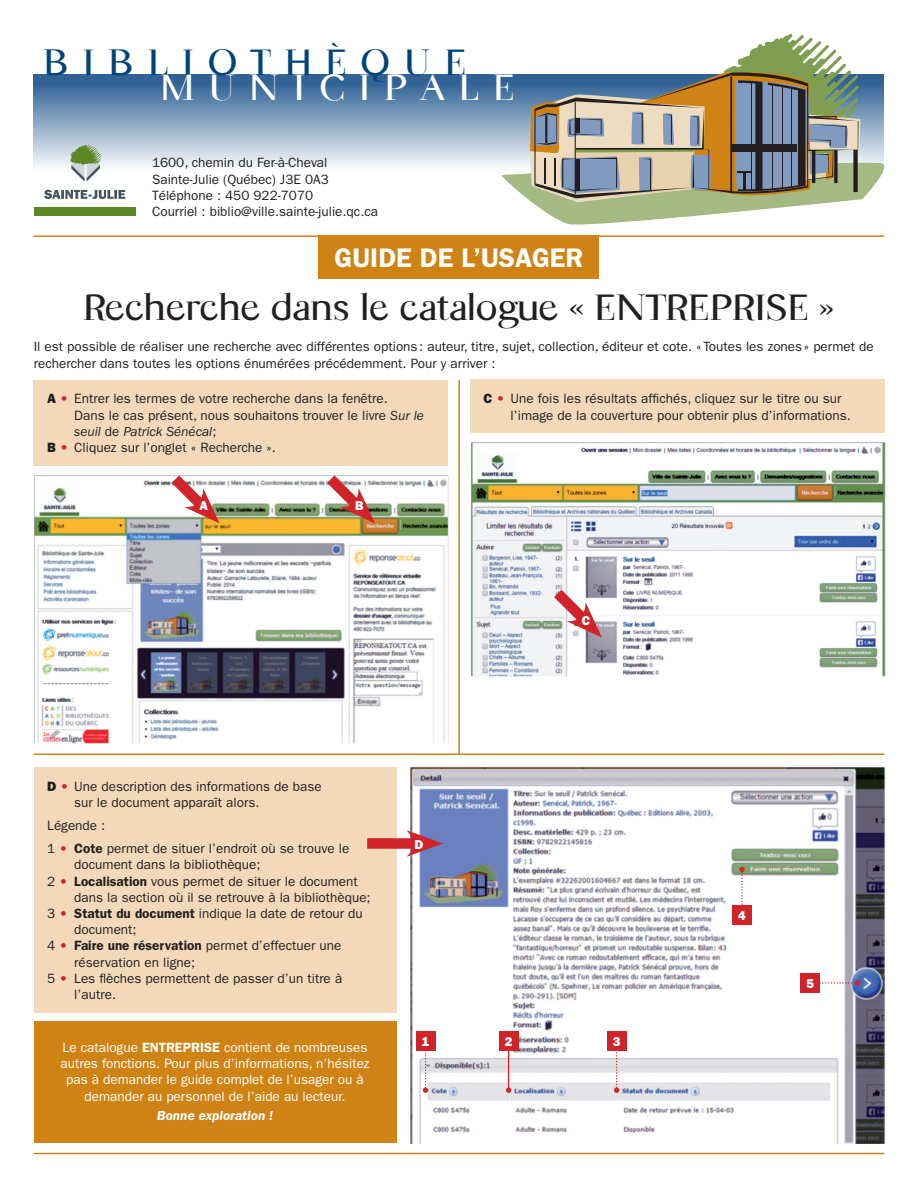
<style>
.page{position:relative;width:918px;height:1188px;background:#fff}
.page>*{position:absolute;margin:0;border:0;box-sizing:border-box;transform-origin:0 0}
.t1{font:36px "Leash";color:#231f20}
.t2{font:36px "Leash";letter-spacing:.44em;color:#00447b}
.t3{font:36px "Leash";letter-spacing:.49em;color:#fff}
.t4{font:600 27px "Franklin Gothic";color:#fff}
.t5{font:13.5px/16.2px "Franklin Gothic";color:#231f20}
.t6{font:13.5px/16.2px "Franklin Gothic";color:#fff;text-align:center}
.t7{font:italic 13.5px "Franklin Gothic";color:#231f20}
.t8{font:italic 600 13.5px "Franklin Gothic";color:#fff}
.t9{font:800 12.9px "Franklin Gothic";color:#fff}
.s1{font-weight:800}
.s2{font-weight:800;color:#d1232a}
.s3{font-style:italic}
.s4{font-style:normal}
.s5{font-weight:600}
</style>
<div class="page">
<div style="left:319px;top:235px;width:280px;height:44px;background:#d08315"></div>
<div style="left:34px;top:75px;width:850px;height:102px;background:linear-gradient(to bottom,#22578e,#fff)"></div>
<svg style="left:502px;top:34px;width:382px;height:191px"></svg>
<svg style="left:44px;top:190px;width:81px;height:9px"></svg>
<div style="left:34px;top:208px;width:101px;height:8px;background:#5c8727"></div>
<svg style="left:70px;top:145px;width:31px;height:37px"></svg>
<hr style="left:458px;top:380px;width:2px;height:375px;background:#d08315">
<hr style="left:34px;top:753px;width:850px;height:2px;background:#d08315">
<hr style="left:34px;top:1153px;width:850px;height:1px;background:#d08315">
<hr style="left:34px;top:235px;width:850px;height:2px;background:#d08315">
<div style="left:34px;top:380px;width:414px;height:86px;background:#f3d9b9"></div>
<img style="left:34px;top:475px;width:415px;height:269px">
<svg style="left:161px;top:475px;width:59px;height:48px"></svg>
<svg style="left:316px;top:475px;width:59px;height:48px"></svg>
<div style="left:470px;top:380px;width:414px;height:53px;background:#f3d9b9"></div>
<img style="left:471px;top:442px;width:414px;height:234px">
<svg style="left:543px;top:579px;width:59px;height:59px"></svg>
<div style="left:34px;top:767px;width:362px;height:245px;background:#f3d9b9"></div>
<div style="left:34px;top:1022px;width:362px;height:121px;background:#d08315"></div>
<img style="left:410px;top:766px;width:476px;height:377px">
<div style="left:416px;top:1032px;width:19px;height:19px;background:#d1232a"></div>
<svg style="left:423px;top:1051px;width:5px;height:42px"></svg>
<div style="left:499px;top:1032px;width:19px;height:19px;background:#d1232a"></div>
<hr style="left:508px;top:1047px;width:1px;height:43px;background:#d1232a">
<svg style="left:506px;top:1088px;width:5px;height:5px"></svg>
<div style="left:607px;top:1032px;width:19px;height:19px;background:#d1232a"></div>
<svg style="left:614px;top:1051px;width:5px;height:42px"></svg>
<svg style="left:739px;top:867px;width:6px;height:39px"></svg>
<svg style="left:820px;top:980px;width:40px;height:6px"></svg>
<div style="left:732px;top:906px;width:20px;height:19px;background:#d1232a"></div>
<div style="left:801px;top:973px;width:19px;height:20px;background:#d1232a"></div>
<div style="left:367px;top:838px;width:55px;height:11px;background:#d1232a"></div>
<svg style="left:406px;top:830px;width:37px;height:27px"></svg>
<h1 class="t2" style="left:44px;top:40px;width:423px">Bibliothèque</h1>
<h1 class="t3" style="left:161px;top:66px;width:355px">municipale</h1>
<p class="t5" style="left:152px;top:155px;width:228px">1600, chemin du Fer-à-Cheval Sainte-Julie (Québec) J3E 0A3<br>Téléphone : 450 922-7070<br>Courriel : biblio@ville.sainte-julie.qc.ca</p>
<h2 class="t4" style="left:335px;top:242px;width:250px">Guide de l’usager</h2>
<h1 class="t1" style="left:84px;top:286px;width:752px">Recherche dans le catalogue « Entreprise »</h1>
<p class="t5" style="left:34px;top:339px;width:842px">Il est possible de réaliser une recherche avec différentes options: auteur, titre, sujet, collection, éditeur et cote. « Toutes les zones» permet de rechercher dans toutes les options énumérées précédemment. Pour y arriver :</p>
<p class="t5" style="left:47px;top:391px;width:342px"><span class="s1">A</span> <span class="s2">•</span> Entrer les termes de votre recherche dans la fenêtre.</p>
<p class="t5" style="left:74px;top:407px;width:351px">Dans le cas présent, nous souhaitons trouver le livre <span class="s3">Sur le</span></p>
<p class="t7" style="left:74px;top:424px;width:144px">seuil <span class="s4">de</span> Patrick Sénécal<span class="s4">;</span></p>
<p class="t5" style="left:47px;top:439px;width:230px"><span class="s1">B</span> <span class="s2">•</span> Cliquez sur l’onglet « Recherche ».</p>
<p class="t5" style="left:511px;top:391px;width:342px;text-indent:-27px"><span class="s1">C</span> <span class="s2">•</span> Une fois les résultats affichés, cliquez sur le titre ou sur l’image de la couverture pour obtenir plus d’informations.</p>
<p class="t9" style="left:200px;top:498px;width:10px">A</p>
<p class="t9" style="left:355px;top:498px;width:10px">B</p>
<p class="t9" style="left:582px;top:613px;width:10px">C</p>
<p class="t5" style="left:74px;top:779px;width:249px;text-indent:-27px"><span class="s1">D</span> <span class="s2">•</span> Une description des informations de base sur le document apparaît alors.</p>
<p class="t5" style="left:47px;top:814px;width:304px;line-height:23px">Légende :<br>1 <span class="s2">•</span> <span class="s5">Cote</span> permet de situer l’endroit où se trouve le</p>
<p class="t5" style="left:74px;top:857px;width:188px">document dans la bibliothèque;</p>
<p class="t5" style="left:47px;top:873px;width:312px">2 <span class="s2">•</span> <span class="s5">Localisation</span> vous permet de situer le document</p>
<p class="t5" style="left:74px;top:889px;width:298px">dans la section où il se retrouve à la bibliothèque;</p>
<p class="t5" style="left:47px;top:905px;width:317px">3 <span class="s2">•</span> <span class="s5">Statut du document</span> indique la date de retour du</p>
<p class="t5" style="left:74px;top:922px;width:64px">document;</p>
<p class="t5" style="left:47px;top:938px;width:296px">4 <span class="s2">•</span> <span class="s5">Faire une réservation</span> permet d’effectuer une</p>
<p class="t5" style="left:74px;top:954px;width:122px">réservation en ligne;</p>
<p class="t5" style="left:47px;top:970px;width:297px">5 <span class="s2">•</span> Les flèches permettent de passer d’un titre à</p>
<p class="t5" style="left:74px;top:986px;width:43px">l’autre.</p>
<p class="t6" style="left:60px;top:1039px;width:311px">Le catalogue <span class="s5">Entreprise</span> contient de nombreuses autres fonctions. Pour plus d’informations, n’hésitez pas à demander le guide complet de l’usager ou à demander au personnel de l’aide au lecteur.</p>
<p class="t8" style="left:157px;top:1108px;width:118px">Bonne exploration !</p>
<p class="t9" style="left:414px;top:837px;width:10px">D</p>
<p class="t9" style="left:422px;top:1034px;width:9px">1</p>
<p class="t9" style="left:505px;top:1034px;width:9px">2</p>
<p class="t9" style="left:613px;top:1034px;width:9px">3</p>
<p class="t9" style="left:738px;top:908px;width:9px">4</p>
<p class="t9" style="left:807px;top:976px;width:9px">5</p>
</div>
